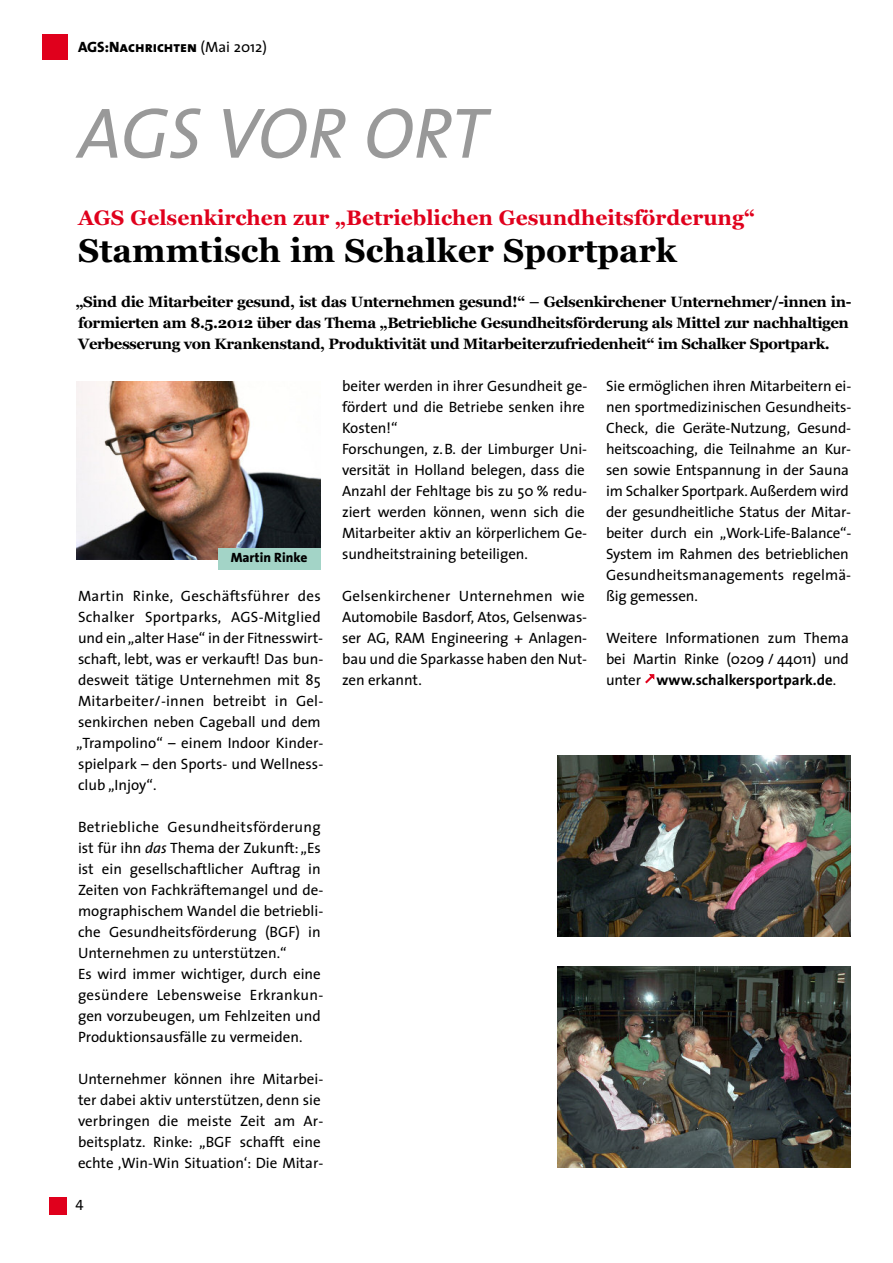
<style>
.page{position:relative;width:893px;height:1263px;background:#fff}
.page>*{position:absolute;margin:0;border:0;box-sizing:border-box;transform-origin:0 0}
.t1{font:italic 72px "The Sans";letter-spacing:-.005em;color:#999}
.t2{font:700 33px "Georgia";color:#000}
.t3{font:700 21px "Georgia";color:#e0001c}
.t4{font:15px/21px "The Sans";color:#000}
.t5{font:700 15px/21px "Georgia";letter-spacing:-.03em;color:#000}
.t6{font:15px "The Sans Extra Bold Caps";color:#000}
.t7{font:15px "SPD2002 The Sans";color:#000}
.t8{font:800 13.5px "The Sans";color:#000}
.s1{font-family:"The Sans";font-weight:800}
.s2{font-family:"The Sans"}
.s3{font-style:italic}
.s4{font-weight:700}
</style>
<div class="page">
<div style="left:43px;top:34px;width:25px;height:26px;background:#e0001c"></div>
<div style="left:49px;top:1197px;width:17px;height:17px;background:#e0001c"></div>
<img style="left:77px;top:381px;width:243px;height:178px">
<img style="left:557px;top:966px;width:293px;height:202px">
<img style="left:557px;top:755px;width:293px;height:181px">
<div style="left:218px;top:549px;width:102px;height:21px;background:#a3d4c7"></div>
<p class="t6" style="left:78px;top:42px;width:191px"><span class="s1">AGS:</span>Nachrichten <span class="s2">(Mai 2012)</span></p>
<h1 class="t1" style="left:78px;top:105px;width:410px">AGS VOR ORT</h1>
<h3 class="t3" style="left:78px;top:205px;width:679px">AGS Gelsenkirchen zur „Betrieblichen Gesundheitsförderung“</h3>
<h2 class="t2" style="left:78px;top:232px;width:600px">Stammtisch im Schalker Sportpark</h2>
<p class="t5" style="left:76px;top:291px;width:777px">„Sind die Mitarbeiter gesund, ist das Unternehmen gesund!“ – Gelsenkirchener Unternehmer/-innen in&shy;formierten am 8.5.2012 über das Thema „Betriebliche Gesundheitsförderung als Mittel zur nachhaltigen<br>Verbesserung von Krankenstand, Produktivität und Mitarbeiterzufriedenheit“ im Schalker Sportpark.</p>
<p class="t8" style="left:231px;top:552px;width:78px">Martin Rinke</p>
<p class="t4" style="left:76px;top:587px;width:249px">Martin Rinke, Geschäftsführer des Schalker Sportparks, AGS-Mitglied und ein„alter Hase“ in der Fitnesswirt&shy;schaft, lebt, was er verkauft! Das bun&shy;desweit tätige Unternehmen mit 85<br>Mitarbeiter/-innen betreibt in Gel&shy;senkirchen neben Cageball und dem „Trampolino“ – einem Indoor Kinder&shy;spielpark – den Sports- und Wellness&shy;club „Injoy“.</p>
<p class="t4" style="left:78px;top:818px;width:247px">Betriebliche Gesundheitsförderung ist für ihn <span class="s3">das</span> Thema der Zukunft: „Es ist ein gesellschaftlicher Auftrag in Zeiten von Fachkräftemangel und de&shy;mographischem Wandel die betriebli&shy;che Gesundheitsförderung (BGF) in Unternehmen zu unterstützen.“<br>Es wird immer wichtiger, durch eine gesündere Lebensweise Erkrankun&shy;gen vorzubeugen, um Fehlzeiten und Produktionsausfälle zu vermeiden.</p>
<p class="t4" style="left:78px;top:1070px;width:247px">Unternehmer können ihre Mitarbei&shy;ter dabei aktiv unterstützen, denn sie verbringen die meiste Zeit am Ar&shy;beitsplatz. Rinke: „BGF schafft eine echte ‚Win-Win Situation‘: Die Mitar-</p>
<p class="t7" style="left:76px;top:1197px;width:10px">4</p>
<p class="t4" style="left:342px;top:377px;width:247px">beiter werden in ihrer Gesundheit ge&shy;fördert und die Betriebe senken ihre Kosten!“<br>Forschungen, z.B. der Limburger Uni&shy;versität in Holland belegen, dass die Anzahl der Fehltage bis zu 50 % redu&shy;ziert werden können, wenn sich die Mitarbeiter aktiv an körperlichem Ge&shy;sundheitstraining beteiligen.</p>
<p class="t4" style="left:342px;top:587px;width:247px">Gelsenkirchener Unternehmen wie<br>Automobile Basdorf, Atos, Gelsenwas&shy;ser AG, RAM Engineering + Anlagen&shy;bau und die Sparkasse haben den Nut&shy;zen erkannt.</p>
<p class="t4" style="left:606px;top:377px;width:247px">Sie ermöglichen ihren Mitarbeitern ei&shy;nen sportmedizinischen Gesundheits-Check, die Geräte-Nutzung, Gesund&shy;heitscoaching, die Teilnahme an Kur&shy;sen sowie Entspannung in der Sauna im Schalker Sportpark. Außerdem wird der gesundheitliche Status der Mitar&shy;beiter durch ein „Work-Life-Balance“- System im Rahmen des betrieblichen Gesundheitsmanagements regelmä&shy;ßig gemessen.</p>
<p class="t4" style="left:606px;top:629px;width:244px;text-align:justify">Weitere Informationen zum Thema bei Martin Rinke (0209 / 44011) und unter <span class="s4">www.schalkersportpark.de</span>.</p>
</div>
